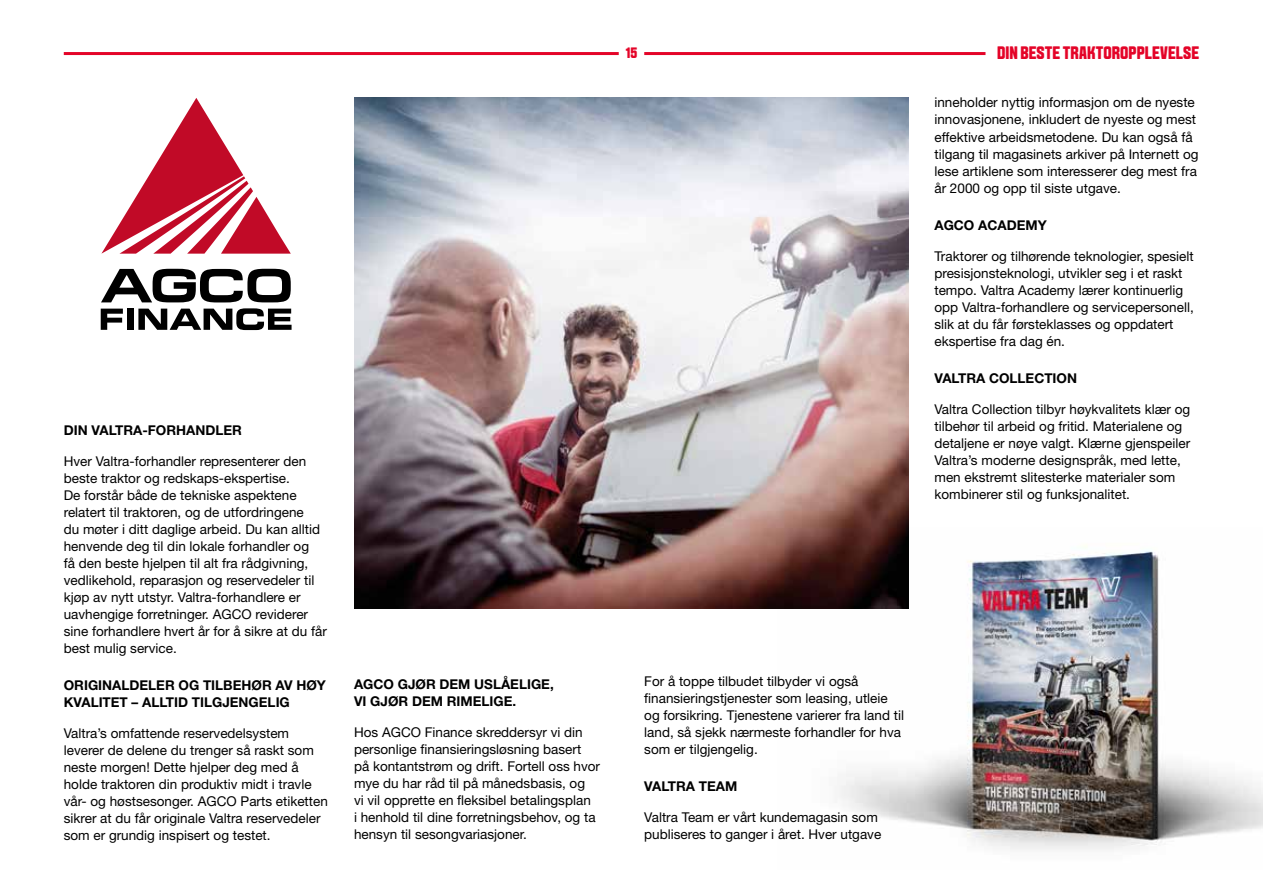
<style>
.page{position:relative;width:1263px;height:893px;background:#fff}
.page>*{position:absolute;margin:0;border:0;box-sizing:border-box;transform-origin:0 0}
.t1{font:700 18px "VALTRA Aveny T 2020 Extra";letter-spacing:.005em;color:#e40428}
.t2{font:700 15px "VALTRA Aveny T 2020 Extra";color:#e40428}
.t3{font:13.5px/17px "Helvetica Neue LT Std";color:#000}
.t4{font:700 13.5px/17px "Helvetica Neue LT Std";color:#000}
</style>
<div class="page">
<img style="left:777px;top:545px;width:486px;height:305px">
<img style="left:354px;top:98px;width:555px;height:510px">
<svg style="left:101px;top:98px;width:190px;height:156px"></svg>
<svg style="left:101px;top:269px;width:190px;height:33px"></svg>
<svg style="left:101px;top:309px;width:22px;height:21px"></svg>
<div style="left:127px;top:309px;width:7px;height:21px;background:#000"></div>
<svg style="left:138px;top:308px;width:154px;height:22px"></svg>
<hr style="left:64px;top:52px;width:555px;height:3px;background:#e40428">
<hr style="left:644px;top:52px;width:341px;height:3px;background:#e40428">
<p class="t4" style="left:64px;top:421px;width:180px">DIN VALTRA-FORHANDLER</p>
<p class="t3" style="left:64px;top:452px;width:265px">Hver Valtra-forhandler representerer den beste traktor og redskaps-ekspertise.<br>De forstår både de tekniske aspektene relatert til traktoren, og de utfordringene<br>du møter i ditt daglige arbeid. Du kan alltid henvende deg til din lokale forhandler og<br>få den beste hjelpen til alt fra rådgivning, vedlikehold, reparasjon og reservedeler til kjøp av nytt utstyr. Valtra-forhandlere er uavhengige forretninger. AGCO reviderer sine forhandlere hvert år for å sikre at du får best mulig service.</p>
<p class="t4" style="left:64px;top:676px;width:264px">ORIGINALDELER OG TILBEHØR AV HØY<br>KVALITET – ALLTID TILGJENGELIG</p>
<p class="t3" style="left:64px;top:725px;width:266px">Valtra’s omfattende reservedelsystem leverer de delene du trenger så raskt som neste morgen! Dette hjelper deg med å holde traktoren din produktiv midt i travle vår- og høstsesonger. AGCO Parts etiketten sikrer at du får originale Valtra reservedeler som er grundig inspisert og testet.</p>
<p class="t2" style="left:626px;top:43px;width:13px">15</p>
<h1 class="t1" style="left:997px;top:41px;width:203px">DIN BESTE TRAKTOROPPLEVELSE</h1>
<p class="t3" style="left:934px;top:94px;width:266px">inneholder nyttig informasjon om de nyeste innovasjonene, inkludert de nyeste og mest effektive arbeidsmetodene. Du kan også få tilgang til magasinets arkiver på Internett og lese artiklene som interesserer deg mest fra år 2000 og opp til siste utgave.</p>
<p class="t4" style="left:934px;top:216px;width:114px">AGCO ACADEMY</p>
<p class="t3" style="left:934px;top:247px;width:261px">Traktorer og tilhørende teknologier, spesielt presisjonsteknologi, utvikler seg i et raskt tempo. Valtra Academy lærer kontinuerlig opp Valtra-forhandlere og servicepersonell, slik at du får førsteklasses og oppdatert ekspertise fra dag én.</p>
<p class="t4" style="left:934px;top:369px;width:144px">VALTRA COLLECTION</p>
<p class="t3" style="left:934px;top:400px;width:257px">Valtra Collection tilbyr høykvalitets klær og tilbehør til arbeid og fritid. Materialene og detaljene er nøye valgt. Klærne gjenspeiler Valtra’s moderne designspråk, med lette, men ekstremt slitesterke materialer som kombinerer stil og funksjonalitet.</p>
<p class="t4" style="left:354px;top:675px;width:201px">AGCO GJØR DEM USLÅELIGE,<br>VI GJØR DEM RIMELIGE.</p>
<p class="t3" style="left:354px;top:723px;width:248px">Hos AGCO Finance skreddersyr vi din personlige finansieringsløsning basert<br>på kontantstrøm og drift. Fortell oss hvor mye du har råd til på månedsbasis, og<br>vi vil opprette en fleksibel betalingsplan<br>i henhold til dine forretningsbehov, og ta hensyn til sesongvariasjoner.</p>
<p class="t3" style="left:644px;top:672px;width:261px">For å toppe tilbudet tilbyder vi også finansieringstjenester som leasing, utleie og forsikring. Tjenestene varierer fra land til land, så sjekk nærmeste forhandler for hva som er tilgjengelig.</p>
<p class="t4" style="left:644px;top:777px;width:95px">VALTRA TEAM</p>
<p class="t3" style="left:644px;top:808px;width:239px">Valtra Team er vårt kundemagasin som publiseres to ganger i året. Hver utgave</p>
</div>
